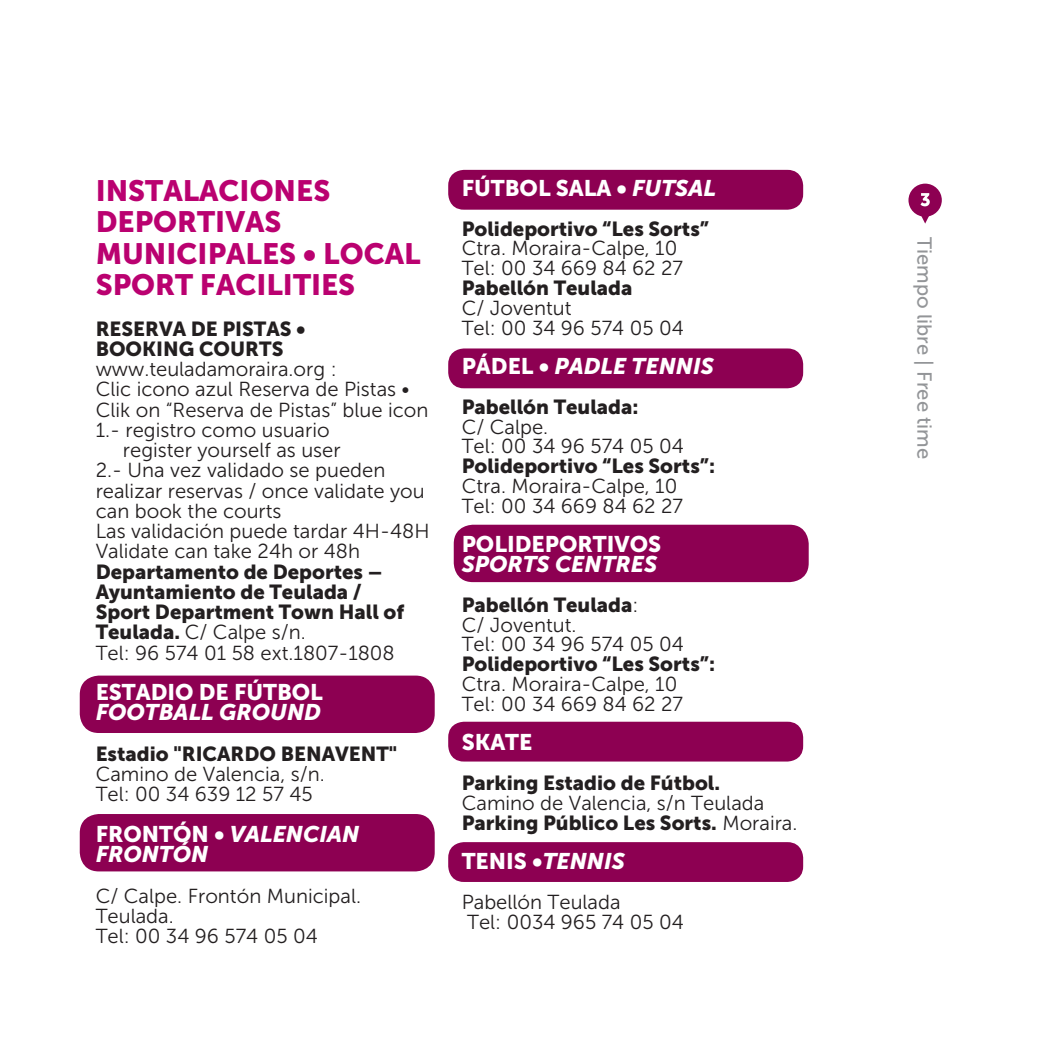
<style>
.page{position:relative;width:1040px;height:1059px;background:#fff}
.page>*{position:absolute;margin:0;border:0;box-sizing:border-box;transform-origin:0 0}
.t1{font:29.25px/31.5px "Museo Sans 900";color:#ba0170}
.t2{font:italic 22.5px/20.2px "Museo Sans 900";color:#fff}
.t3{font:22.5px "Museo Sans 900";color:#fff}
.t4{font:20.25px/19.8px "Museo Sans 300";color:#231f20}
.t5{font:20.25px/20.2px "Museo Sans 900";color:#231f20}
.t6{font:20.25px "Museo Sans 500";color:#939598}
.s1{font-family:"Museo Sans 900"}
.s2{font-style:normal}
.s3{font-style:italic}
.s4{font-family:"Museo Sans 300"}
</style>
<div class="page">
<div style="left:908px;top:184px;width:33px;height:33px;background:#8d0052;border-radius:50%"></div>
<svg style="left:919px;top:193px;width:12px;height:31px"></svg>
<div style="left:80px;top:675px;width:355px;height:58px;background:#8d0052;border-radius:19px"></div>
<div style="left:454px;top:525px;width:354px;height:57px;background:#8d0052;border-radius:19px"></div>
<div style="left:80px;top:814px;width:355px;height:57px;background:#8d0052;border-radius:19px"></div>
<div style="left:448px;top:170px;width:355px;height:40px;background:#8d0052;border-radius:16px"></div>
<div style="left:448px;top:722px;width:355px;height:39px;background:#8d0052;border-radius:16px"></div>
<div style="left:448px;top:842px;width:355px;height:40px;background:#8d0052;border-radius:16px"></div>
<div style="left:448px;top:348px;width:355px;height:40px;background:#8d0052;border-radius:16px"></div>
<h1 class="t1" style="left:96px;top:174px;width:326px">INSTALACIONES<br>DEPORTIVAS<br>MUNICIPALES • LOCAL<br>SPORT FACILITIES</h1>
<p class="t5" style="left:96px;top:318px;width:211px">RESERVA DE PISTAS •<br>BOOKING COURTS</p>
<p class="t4" style="left:96px;top:359px;width:242px">www.teuladamoraira.org :</p>
<p class="t4" style="left:96px;top:380px;width:315px">Clic icono azul Reserva de Pistas •</p>
<p class="t4" style="left:96px;top:400px;width:334px">Clik on “Reserva de Pistas” blue icon</p>
<p class="t4" style="left:96px;top:420px;width:235px">1.- registro como usuario</p>
<p class="t4" style="left:123px;top:440px;width:219px">register yourself as user</p>
<p class="t4" style="left:96px;top:461px;width:291px">2.- Una vez validado se pueden</p>
<p class="t4" style="left:96px;top:481px;width:330px">realizar reservas / once validate you</p>
<p class="t4" style="left:96px;top:501px;width:187px">can book the courts</p>
<p class="t4" style="left:96px;top:521px;width:335px">Las validación puede tardar 4H-48H</p>
<p class="t4" style="left:96px;top:542px;width:266px">Validate can take 24h or 48h</p>
<p class="t5" style="left:96px;top:561px;width:310px">Departamento de Deportes –<br>Ayuntamiento de Teulada /<br>Sport Department Town Hall of</p>
<p class="t4" style="left:96px;top:622px;width:301px"><span class="s1">Teulada.</span> C/ Calpe s/n.<br>Tel: 96 574 01 58 ext.1807-1808</p>
<p class="t3" style="left:96px;top:679px;width:229px">ESTADIO DE FÚTBOL</p>
<p class="t2" style="left:96px;top:702px;width:227px">FOOTBALL GROUND</p>
<p class="t5" style="left:96px;top:743px;width:303px">Estadio "RICARDO BENAVENT"</p>
<p class="t4" style="left:96px;top:764px;width:231px">Camino de Valencia, s/n.<br>Tel: 00 34 639 12 57 45</p>
<p class="t2" style="left:96px;top:824px;width:265px"><span class="s2">FRONTÓN •</span> VALENCIAN<br>FRONTÓN</p>
<p class="t4" style="left:96px;top:886px;width:267px">C/ Calpe. Frontón Municipal.<br>Teulada.<br>Tel: 00 34 96 574 05 04</p>
<p class="t3" style="left:462px;top:175px;width:256px">FÚTBOL SALA • <span class="s3">FUTSAL</span></p>
<p class="t5" style="left:462px;top:218px;width:249px">Polideportivo “Les Sorts”</p>
<p class="t4" style="left:462px;top:239px;width:223px">Ctra. Moraira-Calpe, 10<br>Tel: 00 34 669 84 62 27</p>
<p class="t5" style="left:462px;top:278px;width:172px">Pabellón Teulada</p>
<p class="t4" style="left:462px;top:298px;width:224px">C/ Joventut<br>Tel: 00 34 96 574 05 04</p>
<p class="t2" style="left:462px;top:356px;width:254px"><span class="s2">PÁDEL •</span> PADLE TENNIS</p>
<p class="t5" style="left:462px;top:396px;width:178px">Pabellón Teulada:</p>
<p class="t4" style="left:462px;top:417px;width:224px">C/ Calpe.<br>Tel: 00 34 96 574 05 04</p>
<p class="t5" style="left:462px;top:456px;width:255px">Polideportivo “Les Sorts”:</p>
<p class="t4" style="left:462px;top:476px;width:223px">Ctra. Moraira-Calpe, 10<br>Tel: 00 34 669 84 62 27</p>
<p class="t3" style="left:462px;top:532px;width:201px">POLIDEPORTIVOS</p>
<p class="t2" style="left:462px;top:554px;width:197px">SPORTS CENTRES</p>
<p class="t5" style="left:462px;top:594px;width:178px">Pabellón Teulada<span class="s4">:</span></p>
<p class="t4" style="left:462px;top:615px;width:224px">C/ Joventut.<br>Tel: 00 34 96 574 05 04</p>
<p class="t5" style="left:462px;top:654px;width:255px">Polideportivo “Les Sorts”:</p>
<p class="t4" style="left:462px;top:674px;width:223px">Ctra. Moraira-Calpe, 10<br>Tel: 00 34 669 84 62 27</p>
<p class="t3" style="left:462px;top:730px;width:72px">SKATE</p>
<p class="t5" style="left:462px;top:773px;width:260px">Parking Estadio de Fútbol.</p>
<p class="t4" style="left:462px;top:793px;width:304px">Camino de Valencia, s/n Teulada</p>
<p class="t5" style="left:462px;top:812px;width:337px">Parking Público Les Sorts. <span class="s4">Moraira.</span></p>
<p class="t2" style="left:462px;top:851px;width:165px"><span class="s2">TENIS</span> •TENNIS</p>
<p class="t4" style="left:462px;top:892px;width:224px">Pabellón Teulada<br>Tel: 0034 965 74 05 04</p>
<p class="t6" style="left:935px;top:237px;width:224px;rotate:90deg">Tiempo libre | Free time</p>
</div>
